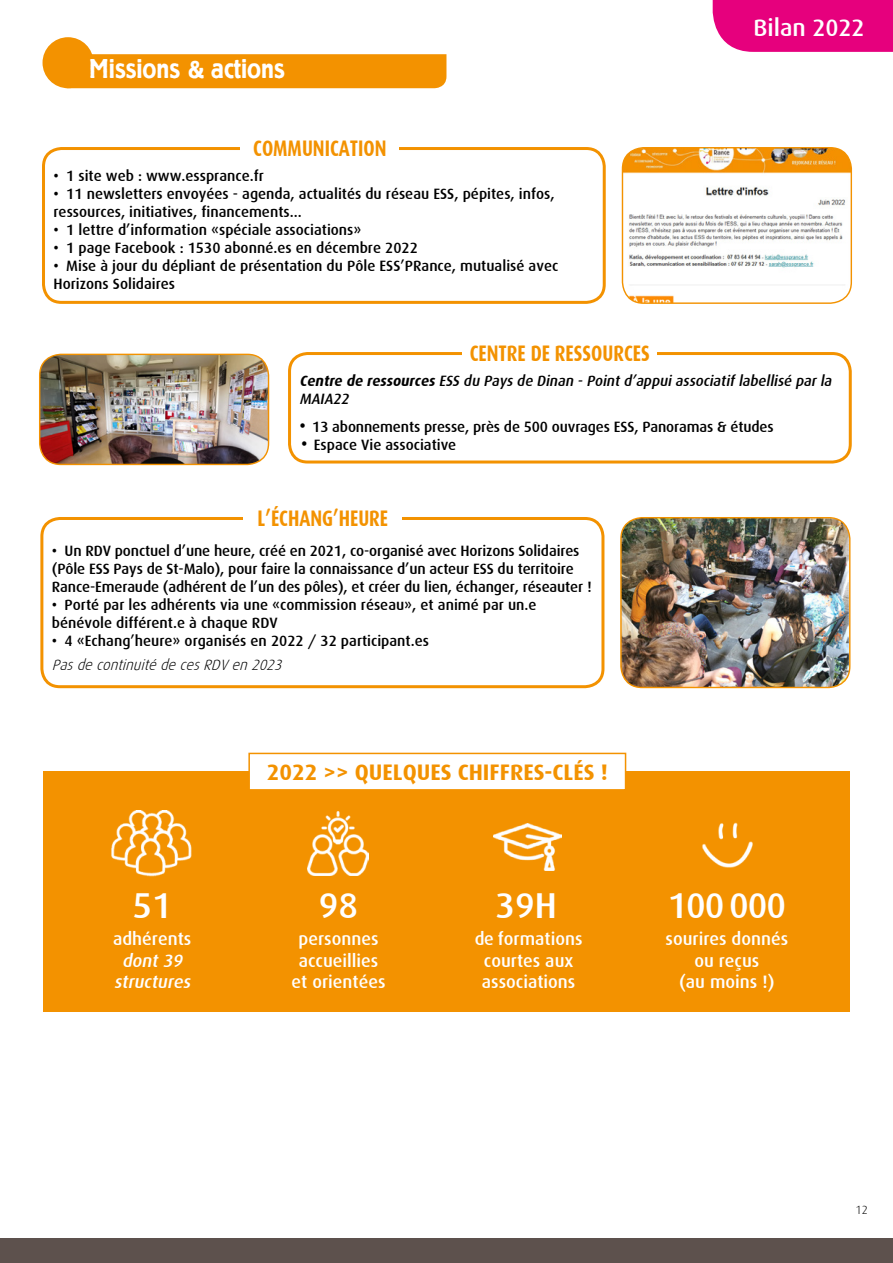
<style>
.page{position:relative;width:893px;height:1263px;background:#fff}
.page>*{position:absolute;margin:0;border:0;box-sizing:border-box;transform-origin:0 0}
.t1{font:500 36px "Dax";letter-spacing:-.015em;color:#fff}
.t2{font:500 27px "Berliner Grotesk";color:#fff}
.t3{font:500 24px "Dax";color:#fff}
.t4{font:700 22.5px "Dax";color:#f39200;scale:.8 1}
.t5{font:700 22.5px "Dax";color:#f39200}
.t6{font:500 18px/21.6px "Dax";color:#fff;text-align:center}
.t7{font:italic 500 18px/21.6px "Dax";color:#fff;text-align:center}
.t8{font:500 15px/18px "Dax";color:#000}
.t9{font:italic 500 15px/18px "Dax";color:#000}
.t10{font:italic 300 15px "Dax";color:#000}
.t11{font:300 12px "Dax";color:#000}
.s1{font-weight:700}
.s2{font-size:18px}
</style>
<div class="page">
<div style="left:43px;top:37px;width:51px;height:51px;background:#f39200;border-radius:50%"></div>
<div style="left:74px;top:54px;width:372px;height:34px;background:#f39200"></div>
<div style="left:0;top:1238px;width:893px;height:25px;background:#5d514d"></div>
<div style="left:713px;top:0;width:180px;height:52px;background:#e6007d"></div>
<div style="left:40px;top:517px;width:564px;height:171px;border:3px solid #f39200;border-radius:18px"></div>
<div style="left:244px;top:509px;width:158px;height:17px;background:#fff"></div>
<img style="left:621px;top:518px;width:228px;height:169px">
<div style="left:620px;top:517px;width:230px;height:171px;border:1px solid #f39200;border-radius:21px"></div>
<div style="left:43px;top:772px;width:807px;height:240px;background:#f39200"></div>
<div style="left:249px;top:753px;width:377px;height:37px;background:#fff"></div>
<div style="left:248px;top:753px;width:378px;height:38px;border:2px solid #f39200"></div>
<img style="left:307px;top:811px;width:62px;height:65px">
<img style="left:111px;top:811px;width:81px;height:65px">
<img style="left:493px;top:823px;width:68px;height:47px">
<img style="left:702px;top:822px;width:51px;height:46px">
<div style="left:288px;top:352px;width:564px;height:111px;border:3px solid #f39200;border-radius:18px"></div>
<div style="left:462px;top:344px;width:195px;height:19px;background:#fff"></div>
<img style="left:623px;top:148px;width:228px;height:155px">
<div style="left:622px;top:147px;width:230px;height:157px;border:1px solid #f39200;border-radius:21px"></div>
<img style="left:40px;top:354px;width:229px;height:110px">
<div style="left:39px;top:354px;width:230px;height:111px;border:1px solid #f39200;border-radius:21px"></div>
<div style="left:42px;top:147px;width:564px;height:157px;border:3px solid #f39200;border-radius:18px"></div>
<div style="left:241px;top:139px;width:158px;height:19px;background:#fff"></div>
<h2 class="t2" style="left:89px;top:54px;width:197px">Missions &amp; actions</h2>
<h3 class="t4" style="left:253px;top:135px;width:168px">COMMUNICATION</h3>
<p class="t8" style="left:54px;top:167px;width:212px">• 1 site web : www.essprance.fr</p>
<p class="t8" style="left:54px;top:185px;width:503px">• 11 newsletters envoyées - agenda, actualités du réseau ESS, pépites, infos, ressources, initiatives, financements...</p>
<p class="t8" style="left:54px;top:221px;width:309px">• 1 lettre d’information «spéciale associations»</p>
<p class="t8" style="left:54px;top:239px;width:366px">• 1 page Facebook : 1530 abonné.es en décembre 2022</p>
<p class="t8" style="left:54px;top:257px;width:506px">• Mise à jour du dépliant de présentation du Pôle ESS’PRance, mutualisé avec<br>Horizons Solidaires</p>
<h3 class="t4" style="left:470px;top:340px;width:227px">CENTRE DE RESSOURCES</h3>
<h3 class="t3" style="left:753px;top:14px;width:113px">Bilan 2022</h3>
<p class="t9" style="left:300px;top:372px;width:536px"><span class="s1">Centre de ressources</span> ESS du Pays de Dinan - Point d’appui associatif labellisé par la<br>MAIA22</p>
<p class="t8" style="left:300px;top:418px;width:476px"><span class="s2">•</span> 13 abonnements presse, près de 500 ouvrages ESS, Panoramas &amp; études</p>
<p class="t8" style="left:301px;top:436px;width:157px"><span class="s2">•</span> Espace Vie associative</p>
<h3 class="t4" style="left:258px;top:505px;width:165px">L’ÉCHANG’HEURE</h3>
<p class="t8" style="left:52px;top:542px;width:541px">• Un RDV ponctuel d’une heure, créé en 2021, co-organisé avec Horizons Solidaires (Pôle ESS Pays de St-Malo), pour faire la connaissance d’un acteur ESS du territoire<br>Rance-Emeraude (adhérent de l’un des pôles), et créer du lien, échanger, réseauter !</p>
<p class="t8" style="left:52px;top:596px;width:486px">• Porté par les adhérents via une «commission réseau», et animé par un.e bénévole différent.e à chaque RDV</p>
<p class="t8" style="left:52px;top:632px;width:379px">• 4 «Echang’heure» organisés en 2022 / 32 participant.es</p>
<p class="t10" style="left:52px;top:657px;width:236px">PasdecontinuitédecesRDVen2023</p>
<h3 class="t5" style="left:267px;top:759px;width:343px">2022 &gt;&gt; QUELQUES CHIFFRES-CLÉS !</h3>
<h1 class="t1" style="left:133px;top:885px;width:41px">51</h1>
<h1 class="t1" style="left:319px;top:885px;width:41px">98</h1>
<p class="t6" style="left:113px;top:928px;width:80px">adhérents</p>
<p class="t7" style="left:114px;top:950px;width:81px">dont 39 structures</p>
<p class="t6" style="left:292px;top:928px;width:95px">personnes accueillies et orientées</p>
<h1 class="t1" style="left:496px;top:885px;width:63px">39H</h1>
<p class="t6" style="left:475px;top:928px;width:109px">de formations courtes aux associations</p>
<h1 class="t1" style="left:668px;top:885px;width:120px">100 000</h1>
<p class="t6" style="left:666px;top:928px;width:124px">sourires donnés ou reçus<br>(au moins !)</p>
<p class="t11" style="left:855px;top:1203px;width:14px">12</p>
</div>
